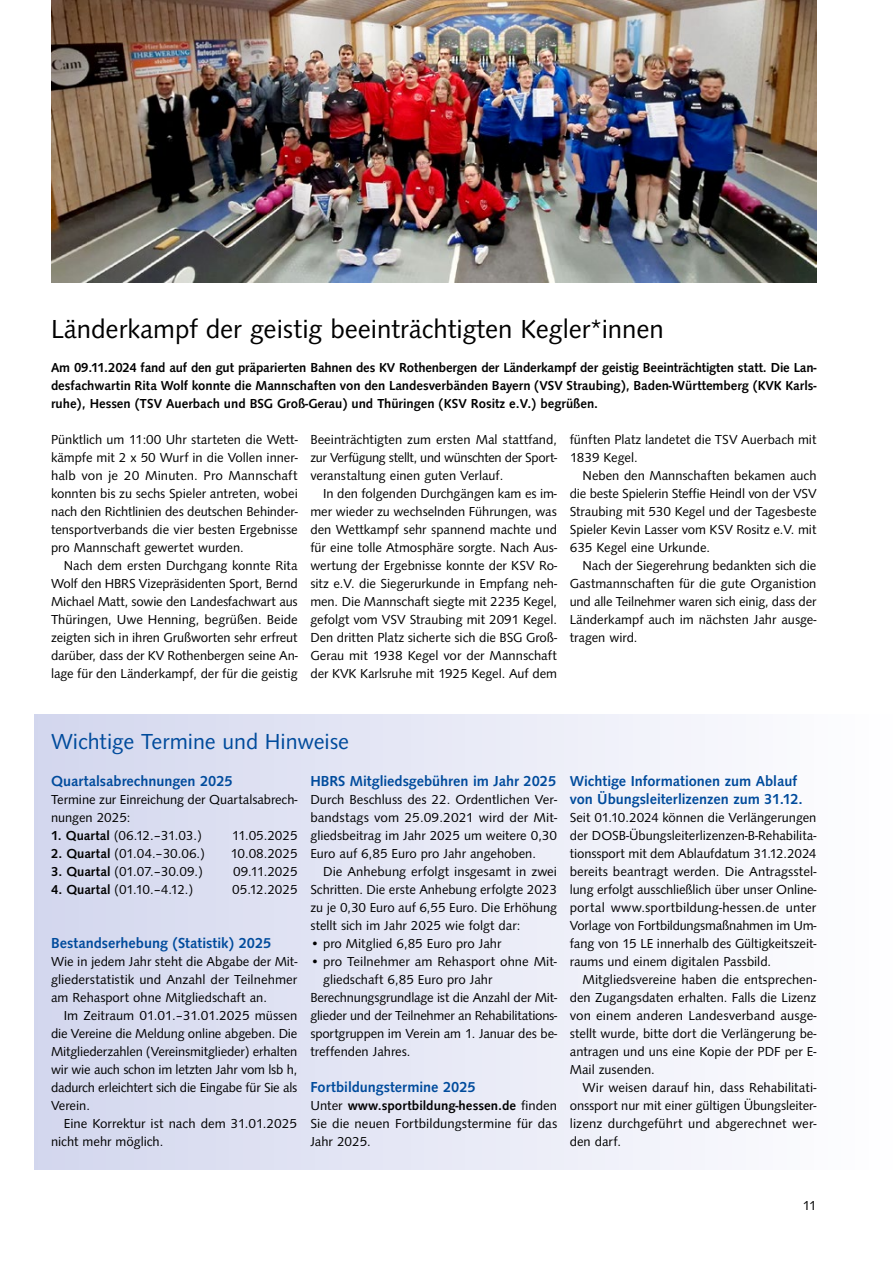
<style>
.page{position:relative;width:893px;height:1263px;background:#fff}
.page>*{position:absolute;margin:0;border:0;box-sizing:border-box;transform-origin:0 0}
.t1{font:27px "Syntax";color:#000}
.t2{font:22.5px "Syntax";color:#004b9c}
.t3{font:700 15px/18px "Syntax";color:#004b9c}
.t4{font:13.5px/18px "Syntax";color:#000;text-align:justify}
.t5{font:700 13.5px/18px "Syntax";color:#000;text-align:justify}
.s1{font-weight:700}
</style>
<div class="page">
<div style="left:34px;top:714px;width:859px;height:455px;background:linear-gradient(to right,#d2d6ee,#fefeff)"></div>
<img style="left:51px;top:0;width:765px;height:282px">
<h1 class="t1" style="left:51px;top:314px;width:614px">Länderkampf der geistig beeinträchtigten Kegler*innen</h1>
<p class="t5" style="left:51px;top:359px;width:767px">Am 09.11.2024 fand auf den gut präparierten Bahnen des KV Rothenbergen der Länderkampf der geistig Beeinträchtigten statt. Die Lan&shy;desfachwartin Rita Wolf konnte die Mannschaften von den Landesverbänden Bayern (VSV Straubing), Baden-Württemberg (KVK Karls&shy;ruhe), Hessen (TSV Auerbach und BSG Groß-Gerau) und Thüringen (KSV Rositz e.V.) begrüßen.</p>
<p class="t4" style="left:51px;top:431px;width:248px">Pünktlich um 11:00 Uhr starteten die Wett&shy;kämpfe mit 2 x 50 Wurf in die Vollen inner&shy;halb von je 20 Minuten. Pro Mannschaft konnten bis zu sechs Spieler antreten, wobei nach den Richtlinien des deutschen Behinder&shy;tensportverbands die vier besten Ergebnisse pro Mannschaft gewertet wurden.</p>
<p class="t4" style="left:51px;top:557px;width:248px;text-indent:13px">Nach dem ersten Durchgang konnte Rita Wolf den HBRS Vizepräsidenten Sport, Bernd Michael Matt, sowie den Landesfachwart aus Thüringen, Uwe Henning, begrüßen. Beide zeigten sich in ihren Grußworten sehr erfreut darüber, dass der KV Rothenbergen seine An&shy;lage für den Länderkampf, der für die geistig</p>
<p class="t4" style="left:310px;top:431px;width:248px">Beeinträchtigten zum ersten Mal stattfand, zur Verfügung stellt, und wünschten der Sport&shy;veranstaltung einen guten Verlauf.</p>
<p class="t4" style="left:310px;top:485px;width:248px;text-indent:13px">In den folgenden Durchgängen kam es im&shy;mer wieder zu wechselnden Führungen, was den Wettkampf sehr spannend machte und für eine tolle Atmosphäre sorgte. Nach Aus&shy;wertung der Ergebnisse konnte der KSV Ro&shy;sitz e.V. die Siegerurkunde in Empfang neh&shy;men. Die Mannschaft siegte mit 2235 Kegel, gefolgt vom VSV Straubing mit 2091 Kegel.<br>Den dritten Platz sicherte sich die BSG Groß-Gerau mit 1938 Kegel vor der Mannschaft der KVK Karlsruhe mit 1925 Kegel. Auf dem</p>
<p class="t4" style="left:570px;top:431px;width:248px">fünften Platz landetet die TSV Auerbach mit<br>1839 Kegel.</p>
<p class="t4" style="left:570px;top:467px;width:248px;text-indent:13px">Neben den Mannschaften bekamen auch die beste Spielerin Steffie Heindl von der VSV Straubing mit 530 Kegel und der Tagesbeste Spieler Kevin Lasser vom KSV Rositz e.V. mit 635 Kegel eine Urkunde.</p>
<p class="t4" style="left:570px;top:557px;width:248px;text-indent:13px">Nach der Siegerehrung bedankten sich die Gastmannschaften für die gute Organistion und alle Teilnehmer waren sich einig, dass der Länderkampf auch im nächsten Jahr ausge&shy;tragen wird.</p>
<h2 class="t2" style="left:51px;top:729px;width:299px">Wichtige Termine und Hinweise</h2>
<p class="t3" style="left:51px;top:772px;width:183px">Quartalsabrechnungen 2025</p>
<p class="t4" style="left:51px;top:791px;width:248px">Termine zur Einreichung der Quartalsabrech&shy;nungen 2025:</p>
<p class="t4" style="left:51px;top:827px;width:152px"><span class="s1">1. Quartal</span> (06.12.–31.03.)</p>
<p class="t4" style="left:232px;top:827px;width:67px">11.05.2025</p>
<p class="t4" style="left:51px;top:845px;width:155px"><span class="s1">2. Quartal</span> (01.04.–30.06.)</p>
<p class="t4" style="left:230px;top:845px;width:69px">10.08.2025</p>
<p class="t4" style="left:51px;top:863px;width:153px"><span class="s1">3. Quartal</span> (01.07.–30.09.)</p>
<p class="t4" style="left:233px;top:863px;width:66px">09.11.2025</p>
<p class="t4" style="left:51px;top:881px;width:144px"><span class="s1">4. Quartal</span> (01.10.–4.12.)</p>
<p class="t4" style="left:232px;top:881px;width:67px">05.12.2025</p>
<p class="t3" style="left:51px;top:934px;width:222px">Bestandserhebung (Statistik) 2025</p>
<p class="t4" style="left:51px;top:953px;width:248px">Wie in jedem Jahr steht die Abgabe der Mit&shy;gliederstatistik und Anzahl der Teilnehmer am Rehasport ohne Mitgliedschaft an.</p>
<p class="t4" style="left:51px;top:1007px;width:248px;text-indent:13px">Im Zeitraum 01.01.–31.01.2025 müssen die Vereine die Meldung online abgeben. Die Mitgliederzahlen (Vereinsmitglieder) erhalten wir wie auch schon im letzten Jahr vom lsb h, dadurch erleichtert sich die Eingabe für Sie als Verein.</p>
<p class="t4" style="left:51px;top:1115px;width:248px;text-indent:13px">Eine Korrektur ist nach dem 31.01.2025 nicht mehr möglich.</p>
<p class="t3" style="left:310px;top:772px;width:247px">HBRS Mitgliedsgebühren im Jahr 2025</p>
<p class="t4" style="left:310px;top:791px;width:248px">Durch Beschluss des 22. Ordentlichen Ver&shy;bandstags vom 25.09.2021 wird der Mit&shy;gliedsbeitrag im Jahr 2025 um weitere 0,30<br>Euro auf 6,85 Euro pro Jahr angehoben.</p>
<p class="t4" style="left:310px;top:863px;width:248px;text-indent:13px">Die Anhebung erfolgt insgesamt in zwei Schritten. Die erste Anhebung erfolgte 2023 zu je 0,30 Euro auf 6,55 Euro. Die Erhöhung stellt sich im Jahr 2025 wie folgt dar:</p>
<p class="t4" style="left:310px;top:935px;width:192px">• pro Mitglied 6,85 Euro pro Jahr</p>
<p class="t4" style="left:310px;top:953px;width:248px">• pro Teilnehmer am Rehasport ohne Mit-</p>
<p class="t4" style="left:323px;top:971px;width:171px">gliedschaft 6,85 Euro pro Jahr</p>
<p class="t4" style="left:310px;top:989px;width:248px">Berechnungsgrundlage ist die Anzahl der Mit-</p>
<p class="t4" style="left:310px;top:1007px;width:248px">glieder und der Teilnehmer an Rehabilitations-</p>
<p class="t4" style="left:310px;top:1025px;width:248px">sportgruppen im Verein am 1. Januar des be-</p>
<p class="t4" style="left:310px;top:1043px;width:101px">treffenden Jahres.</p>
<p class="t3" style="left:310px;top:1078px;width:167px">Fortbildungstermine 2025</p>
<p class="t4" style="left:310px;top:1097px;width:248px">Unter <span class="s1">www.sportbildung-hessen.de</span> finden Sie die neuen Fortbildungstermine für das Jahr 2025.</p>
<p class="t3" style="left:570px;top:772px;width:235px">Wichtige Informationen zum Ablauf von Übungsleiterlizenzen zum 31.12.</p>
<p class="t4" style="left:570px;top:809px;width:248px">Seit 01.10.2024 können die Verlängerungen der DOSB-Übungsleiterlizenzen-B-Rehabilita&shy;tionssport mit dem Ablaufdatum 31.12.2024 bereits beantragt werden. Die Antragsstel&shy;lung erfolgt ausschließlich über unser Online&shy;portal www.sportbildung-hessen.de unter Vorlage von Fortbildungsmaßnahmen im Um&shy;fang von 15 LE innerhalb des Gültigkeitszeit&shy;raums und einem digitalen Passbild.</p>
<p class="t4" style="left:570px;top:971px;width:248px;text-indent:13px">Mitgliedsvereine haben die entsprechen&shy;den Zugangsdaten erhalten. Falls die Lizenz von einem anderen Landesverband ausge&shy;stellt wurde, bitte dort die Verlängerung be&shy;antragen und uns eine Kopie der PDF per E-Mail zusenden.</p>
<p class="t4" style="left:570px;top:1079px;width:248px;text-indent:13px">Wir weisen darauf hin, dass Rehabilitati&shy;onssport nur mit einer gültigen Übungsleiter&shy;lizenz durchgeführt und abgerechnet wer&shy;den darf.</p>
<p class="t4" style="left:802px;top:1197px;width:15px">11</p>
</div>
